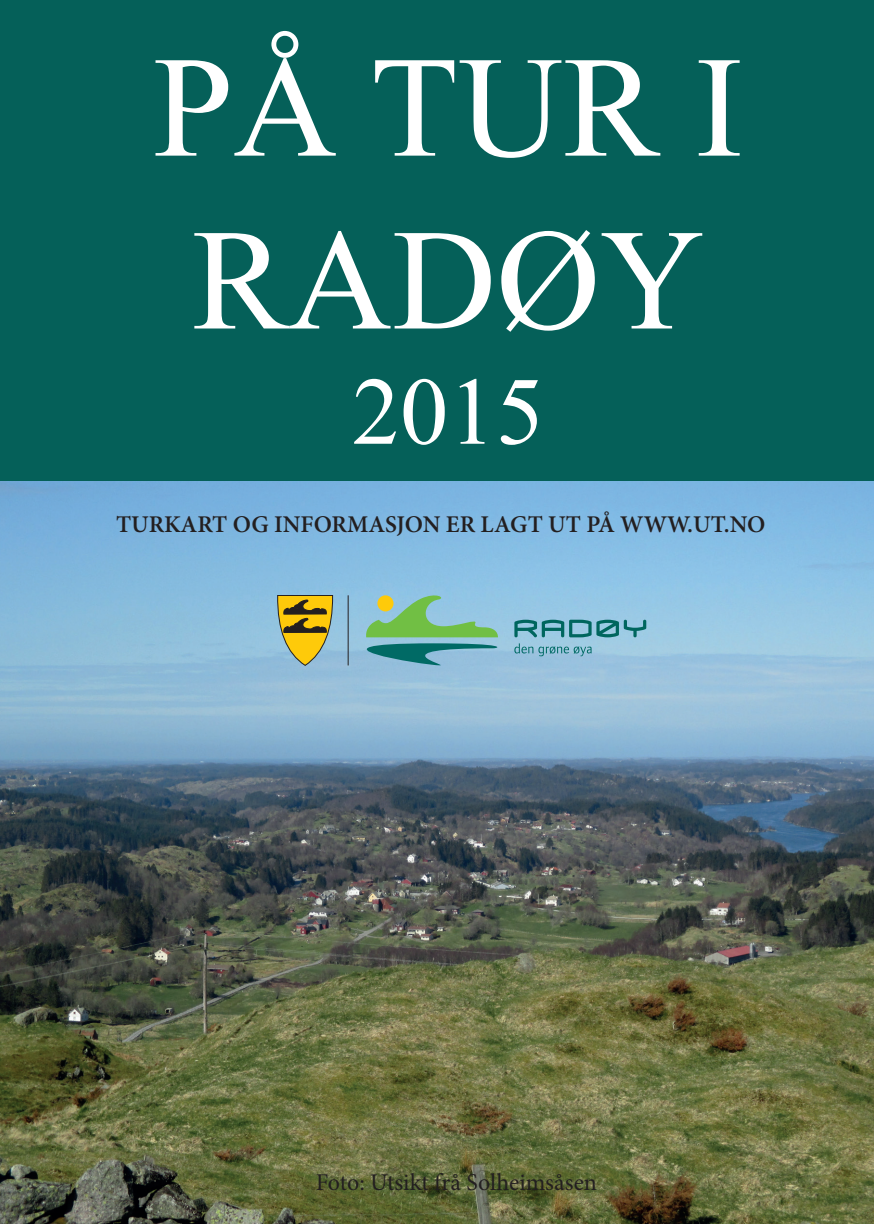
<style>
.page{position:relative;width:874px;height:1225px;background:#fff}
.page>*{position:absolute;margin:0;border:0;box-sizing:border-box;transform-origin:0 0}
.t1{font:144px/172.8px "Mongolian Baiti";color:#fff}
.t2{font:96px "Mongolian Baiti";color:#fff}
.t3{font:600 24px "Minion Pro";color:#231f20}
.t4{font:24px "Minion Pro";color:#231f20}
</style>
<div class="page">
<div style="left:0;top:0;width:873px;height:482px;background:#056059"></div>
<img style="left:0;top:481px;width:873px;height:742px">
<svg style="left:277px;top:595px;width:231px;height:70px;background:#8cb396"></svg>
<svg style="left:514px;top:619px;width:132px;height:37px;background:#76b1c2"></svg>
<h1 class="t1" style="left:153px;top:23px;width:591px">PÅ TUR I<br>RADØY</h1>
<h2 class="t2" style="left:352px;top:360px;width:194px">2015</h2>
<p class="t3" style="left:116px;top:507px;width:650px">TURKART OG INFORMASJON ER LAGT UT PÅ WWW.UT.NO</p>
<p class="t4" style="left:315px;top:1165px;width:283px">Foto: Utsikt frå Solheimsåsen</p>
</div>
